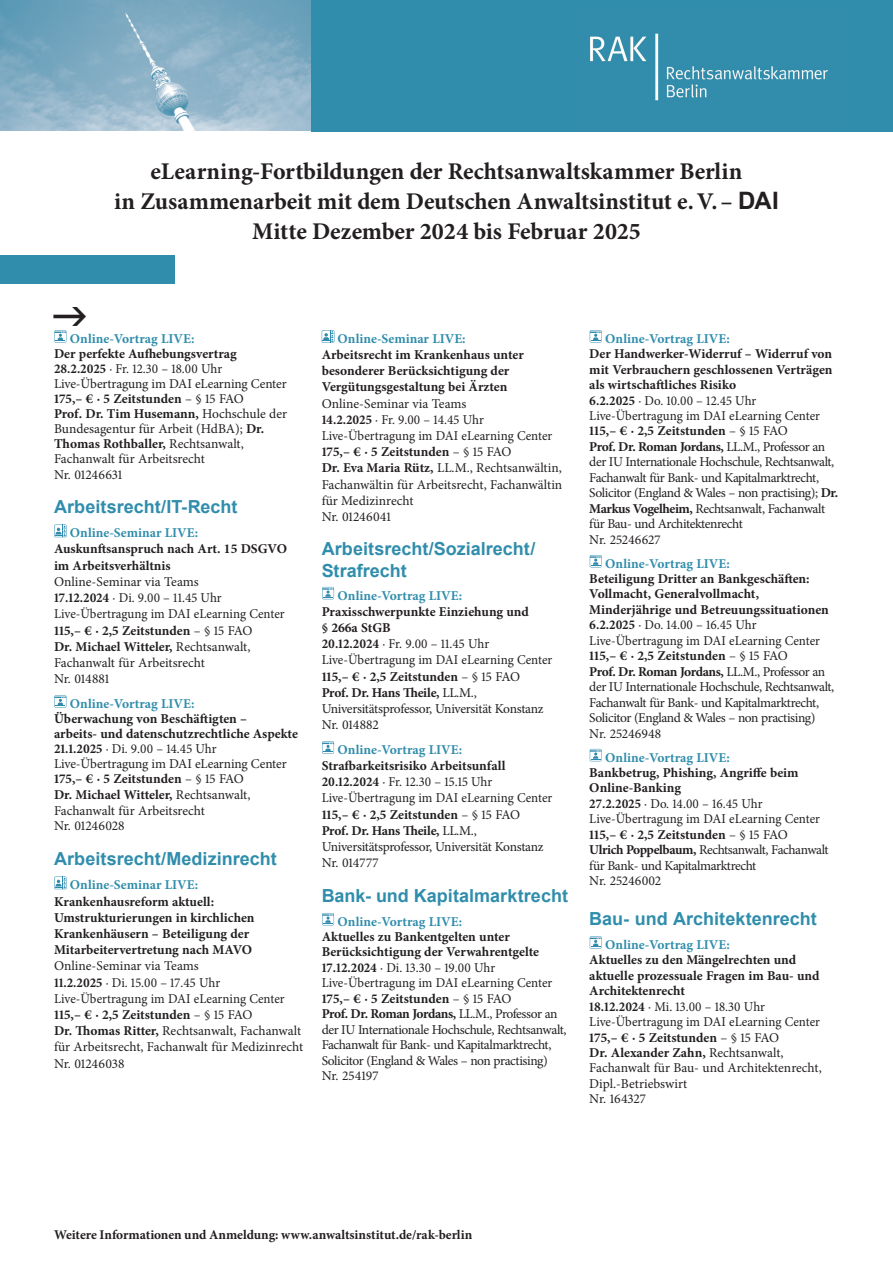
<style>
.page{position:relative;width:893px;height:1263px;background:#fff}
.page>*{position:absolute;margin:0;border:0;box-sizing:border-box;transform-origin:0 0}
.t1{font:700 24px "Minion Pro";letter-spacing:-.005em;color:#231f20}
.Datum_Ort_9_5{font:700 18px/21.6px "Arial";color:#308dac}
.Datum_Ort_9_5-2{font:13.5px/15.5px "Minion Pro";letter-spacing:-.01em;color:#231f20;scale:.96 1}
.Datum_Ort_9_5-3{font:13.5px/15.5px "Minion Pro";letter-spacing:-.03em;color:#231f20;scale:.96 1}
.Datum_Ort_9_5-4{font:13.5px/16.2px "Minion Pro";letter-spacing:-.01em;color:#231f20}
.Datum_Ort_9_5-5{font:700 13.5px/16.2px "Minion Pro";color:#231f20}
.t2{font:700 13.35px "Minion Pro";letter-spacing:-.005em;color:#231f20}
.s1{font-family:"Arial"}
.s2{color:#308dac}
.s3{font-weight:700}
.s4{font-weight:700;color:#308dac}
.s5{font-weight:400}
</style>
<div class="page">
<div style="left:0;top:255px;width:174px;height:28px;background:#308dac"></div>
<img style="left:0;top:0;width:312px;height:131px">
<div style="left:312px;top:0;width:581px;height:131px;background:#308dac"></div>
<img style="left:590px;top:33px;width:238px;height:68px">
<svg style="left:54px;top:524px;width:13px;height:13px"></svg>
<svg style="left:54px;top:695px;width:12px;height:13px"></svg>
<svg style="left:54px;top:876px;width:13px;height:13px"></svg>
<svg style="left:322px;top:330px;width:12px;height:13px"></svg>
<svg style="left:322px;top:587px;width:12px;height:12px"></svg>
<svg style="left:322px;top:741px;width:12px;height:13px"></svg>
<svg style="left:322px;top:913px;width:12px;height:12px"></svg>
<svg style="left:590px;top:330px;width:12px;height:13px"></svg>
<svg style="left:590px;top:555px;width:12px;height:12px"></svg>
<svg style="left:590px;top:749px;width:12px;height:12px"></svg>
<svg style="left:590px;top:936px;width:12px;height:13px"></svg>
<svg style="left:54px;top:330px;width:13px;height:13px"></svg>
<p class="t1" style="left:151px;top:154px;width:593px">eLearning-Fortbildungen der Rechtsanwaltskammer Berlin</p>
<p class="t1" style="left:114px;top:184px;width:666px">in Zusammenarbeit mit dem Deutschen Anwaltsinstitut e.V.– <span class="s1">DAI</span></p>
<p class="t1" style="left:252px;top:214px;width:390px">Mitte Dezember 2024 bis Februar 2025</p>
<p class="Datum_Ort_9_5-5" style="left:54px;top:331px;width:184px;line-height:15px;text-indent:16px"><span class="s2">Online-Vortrag LIVE:<br></span>Der perfekte Aufhebungsvertrag</p>
<p class="Datum_Ort_9_5-2" style="left:54px;top:361px;width:244px"><span class="s3">28.2.2025</span> · Fr. 12.30 – 18.00 Uhr<br>Live-Übertragung im DAI eLearning Center<br><span class="s3">175,– € · 5 Zeitstunden</span> – § 15 FAO<br><span class="s3">Prof. Dr. Tim Husemann,</span> Hochschule der<br>Bundesagentur für Arbeit (HdBA); <span class="s3">Dr.<br>Thomas Rothballer,</span> Rechtsanwalt,<br>Fachanwalt für Arbeitsrecht<br>Nr. 01246631</p>
<p class="Datum_Ort_9_5" style="left:54px;top:496px;width:185px">Arbeitsrecht/IT-Recht</p>
<p class="Datum_Ort_9_5-4" style="left:54px;top:525px;width:234px;text-indent:16px"><span class="s4">Online-Seminar LIVE:<br></span><span class="s3">Auskunftsanspruch nach Art. 15 DSGVO im Arbeitsverhältnis<br></span>Online-Seminar via Teams<br><span class="s3">17.12.2024</span> · Di. 9.00 – 11.45 Uhr<br>Live-Übertragung im DAI eLearning Center<br><span class="s3">115,– € · 2,5 Zeitstunden</span> – § 15 FAO<br><span class="s3">Dr. Michael Witteler,</span> Rechtsanwalt,<br>Fachanwalt für Arbeitsrecht<br>Nr. 014881</p>
<p class="Datum_Ort_9_5-5" style="left:54px;top:696px;width:245px;line-height:15px;text-indent:16px"><span class="s2">Online-Vortrag LIVE:<br></span>Überwachung von Beschäftigten –<br>arbeits- und datenschutzrechtliche Aspekte</p>
<p class="Datum_Ort_9_5-2" style="left:54px;top:741px;width:244px"><span class="s3">21.1.2025</span> · Di. 9.00 – 14.45 Uhr<br>Live-Übertragung im DAI eLearning Center<br><span class="s3">175,– € · 5 Zeitstunden</span> – § 15 FAO<br><span class="s3">Dr. Michael Witteler,</span> Rechtsanwalt,<br>Fachanwalt für Arbeitsrecht<br>Nr. 01246028</p>
<p class="Datum_Ort_9_5" style="left:54px;top:848px;width:224px">Arbeitsrecht/Medizinrecht</p>
<p class="Datum_Ort_9_5-5" style="left:54px;top:877px;width:251px;text-indent:16px"><span class="s2">Online-Seminar LIVE:<br></span>Krankenhausreform aktuell:<br>Umstrukturierungen in kirchlichen Krankenhäusern – Beteiligung der Mitarbeitervertretung nach MAVO <span class="s5">Online-Seminar via Teams<br></span>11.2.2025 <span class="s5">· Di. 15.00 – 17.45 Uhr Live-Übertragung im DAI eLearning Center </span>115,– € · 2,5 Zeitstunden <span class="s5">– § 15 FAO<br></span>Dr. Thomas Ritter, <span class="s5">Rechtsanwalt, Fachanwalt für Arbeitsrecht, Fachanwalt für Medizinrecht Nr. 01246038</span></p>
<p class="Datum_Ort_9_5-4" style="left:322px;top:330px;width:242px;text-indent:16px"><span class="s4">Online-Seminar LIVE:<br></span><span class="s3">Arbeitsrecht im Krankenhaus unter besonderer Berücksichtigung der<br>Vergütungsgestaltung bei Ärzten<br></span>Online-Seminar via Teams<br><span class="s3">14.2.2025</span> · Fr. 9.00 – 14.45 Uhr<br>Live-Übertragung im DAI eLearning Center<br><span class="s3">175,– € · 5 Zeitstunden</span> – § 15 FAO<br><span class="s3">Dr. Eva Maria Rütz,</span> LL.M., Rechtsanwältin,<br>Fachanwältin für Arbeitsrecht, Fachanwältin für Medizinrecht<br>Nr. 01246041</p>
<p class="Datum_Ort_9_5" style="left:322px;top:538px;width:215px">Arbeitsrecht/Sozialrecht/<br>Strafrecht</p>
<p class="Datum_Ort_9_5-2" style="left:322px;top:587px;width:242px;line-height:16.2px;text-indent:16px"><span class="s4">Online-Vortrag LIVE:<br></span><span class="s3">Praxisschwerpunkte Einziehung und<br>§ 266a StGB<br>20.12.2024</span> · Fr. 9.00 – 11.45 Uhr<br>Live-Übertragung im DAI eLearning Center<br><span class="s3">115,– € · 2,5 Zeitstunden</span> – § 15 FAO<br><span class="s3">Prof. Dr. Hans Theile,</span> LL.M.,<br>Universitätsprofessor, Universität Konstanz<br>Nr. 014882</p>
<p class="Datum_Ort_9_5-2" style="left:322px;top:741px;width:242px;line-height:16.2px;text-indent:16px"><span class="s4">Online-Vortrag LIVE:<br></span><span class="s3">Strafbarkeitsrisiko Arbeitsunfall<br>20.12.2024</span> · Fr. 12.30 – 15.15 Uhr<br>Live-Übertragung im DAI eLearning Center<br><span class="s3">115,– € · 2,5 Zeitstunden</span> – § 15 FAO<br><span class="s3">Prof. Dr. Hans Theile,</span> LL.M.,<br>Universitätsprofessor, Universität Konstanz<br>Nr. 014777</p>
<p class="Datum_Ort_9_5" style="left:322px;top:885px;width:248px">Bank- und Kapitalmarktrecht</p>
<p class="Datum_Ort_9_5-3" style="left:322px;top:913px;width:257px;text-indent:16px"><span class="s4">Online-Vortrag LIVE:<br></span><span class="s3">Aktuelles zu Bankentgelten unter Berücksichtigung der Verwahrentgelte 17.12.2024</span> · Di. 13.30 – 19.00 Uhr Live-Übertragung im DAI eLearning Center <span class="s3">175,– € · 5 Zeitstunden</span> – § 15 FAO<br><span class="s3">Prof. Dr. Roman Jordans,</span> LL.M., Professor an der IU Internationale Hochschule, Rechtsanwalt, Fachanwalt für Bank- und Kapitalmarktrecht, Solicitor (England &amp; Wales – non practising)</p>
<p class="Datum_Ort_9_5-4" style="left:322px;top:1068px;width:59px">Nr. 254197</p>
<p class="Datum_Ort_9_5-3" style="left:589px;top:331px;width:261px;text-indent:16px"><span class="s4">Online-Vortrag LIVE:<br></span><span class="s3">Der Handwerker-Widerruf – Widerruf von mit Verbrauchern geschlossenen Verträgen als wirtschaftliches Risiko<br>6.2.2025</span> · Do. 10.00 – 12.45 Uhr Live-Übertragung im DAI eLearning Center <span class="s3">115,– € · 2,5 Zeitstunden</span> – § 15 FAO<br><span class="s3">Prof. Dr. Roman Jordans,</span> LL.M., Professor an der IU Internationale Hochschule, Rechtsanwalt, Fachanwalt für Bank- und Kapitalmarktrecht, Solicitor (England &amp; Wales – non practising); <span class="s3">Dr.<br>Markus Vogelheim,</span> Rechtsanwalt, Fachanwalt für Bau- und Architektenrecht</p>
<p class="Datum_Ort_9_5-4" style="left:589px;top:531px;width:73px">Nr. 25246627</p>
<p class="Datum_Ort_9_5-3" style="left:589px;top:556px;width:257px;text-indent:16px"><span class="s4">Online-Vortrag LIVE:<br></span><span class="s3">Beteiligung Dritter an Bankgeschäften:<br>Vollmacht, Generalvollmacht, Minderjährige und Betreuungssituationen 6.2.2025</span> · Do. 14.00 – 16.45 Uhr Live-Übertragung im DAI eLearning Center <span class="s3">115,– € · 2,5 Zeitstunden</span> – § 15 FAO<br><span class="s3">Prof. Dr. Roman Jordans,</span> LL.M., Professor an der IU Internationale Hochschule, Rechtsanwalt, Fachanwalt für Bank- und Kapitalmarktrecht, Solicitor (England &amp; Wales – non practising)</p>
<p class="Datum_Ort_9_5-4" style="left:589px;top:725px;width:74px">Nr. 25246948</p>
<p class="Datum_Ort_9_5-2" style="left:589px;top:749px;width:251px;text-indent:16px"><span class="s4">Online-Vortrag LIVE:<br></span><span class="s3">Bankbetrug, Phishing, Angriffe beim Online-Banking<br>27.2.2025</span> · Do. 14.00 – 16.45 Uhr Live-Übertragung im DAI eLearning Center <span class="s3">115,– € · 2,5 Zeitstunden</span> – § 15 FAO<br><span class="s3">Ulrich Poppelbaum,</span> Rechtsanwalt, Fachanwalt für Bank- und Kapitalmarktrecht</p>
<p class="Datum_Ort_9_5-4" style="left:589px;top:873px;width:73px">Nr. 25246002</p>
<p class="Datum_Ort_9_5" style="left:589px;top:908px;width:229px">Bau- und Architektenrecht</p>
<p class="Datum_Ort_9_5-2" style="left:589px;top:937px;width:244px;text-indent:16px"><span class="s4">Online-Vortrag LIVE:<br></span><span class="s3">Aktuelles zu den Mängelrechten und aktuelle prozessuale Fragen im Bau- und<br>Architektenrecht<br>18.12.2024</span> · Mi. 13.00 – 18.30 Uhr<br>Live-Übertragung im DAI eLearning Center<br><span class="s3">175,– € · 5 Zeitstunden</span> – § 15 FAO<br><span class="s3">Dr. Alexander Zahn,</span> Rechtsanwalt,<br>Fachanwalt für Bau- und Architektenrecht,<br>Dipl.-Betriebswirt</p>
<p class="Datum_Ort_9_5-4" style="left:589px;top:1091px;width:58px">Nr. 164327</p>
<p class="t2" style="left:54px;top:1225px;width:420px">Weitere Informationen und Anmeldung: www.anwaltsinstitut.de/rak-berlin</p>
</div>
